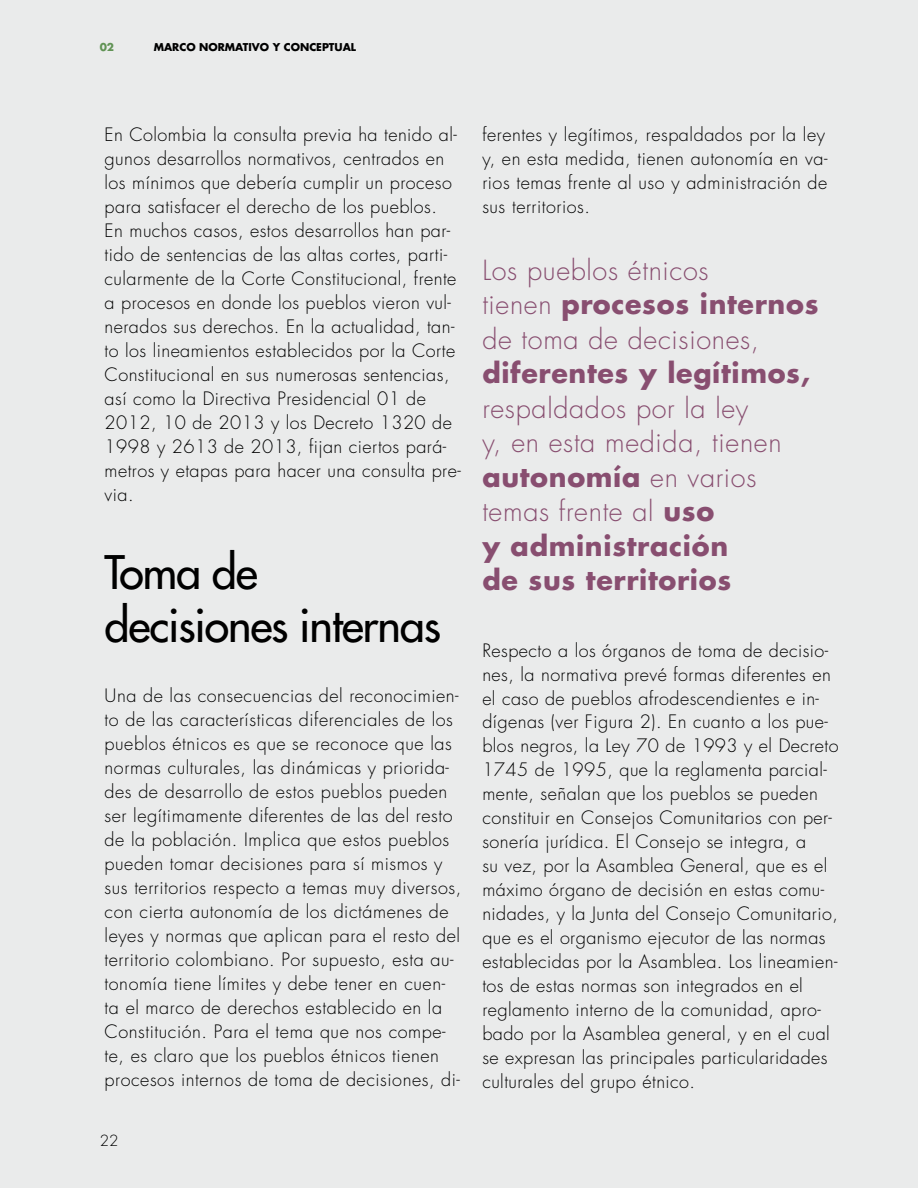
<style>
.page{position:relative;width:918px;height:1188px;background:#eaebeb}
.page>*{position:absolute;margin:0;border:0;box-sizing:border-box;transform-origin:0 0}
.t1{font:500 45px/52.5px "Futura Std";letter-spacing:-.025em;color:#000}
.t2{font:300 27px/34.5px "Futura Std";letter-spacing:.025em;color:#884e70}
.t3{font:700 27px "Futura Std";letter-spacing:.025em;color:#884e70}
.t4{font:300 18px/24px "Futura Std";letter-spacing:.025em;color:#000}
.t5{font:300 15px "Futura Std";color:#000}
.t6{font:700 10.5px "Futura Std";color:#000}
.t7{font:700 10.5px "Futura Std";color:#619355}
.s1{font-weight:700}
</style>
<div class="page">
<p class="t7" style="left:100px;top:40px;width:16px">02</p>
<p class="t6" style="left:154px;top:40px;width:204px">MARCO NORMATIVO Y CONCEPTUAL</p>
<p class="t4" style="left:105px;top:123px;width:358px">En Colombia la consulta previa ha tenido al&shy;gunos desarrollos normativos, centrados en los mínimos que debería cumplir un proceso para satisfacer el derecho de los pueblos.<br>En muchos casos, estos desarrollos han par&shy;tido de sentencias de las altas cortes, parti&shy;cularmente de la Corte Constitucional, frente a procesos en donde los pueblos vieron vul&shy;nerados sus derechos. En la actualidad, tan&shy;to los lineamientos establecidos por la Corte Constitucional en sus numerosas sentencias, así como la Directiva Presidencial 01 de 2012, 10 de 2013 y los Decreto 1320 de 1998 y 2613 de 2013, fijan ciertos pará&shy;metros y etapas para hacer una consulta pre&shy;via.</p>
<h1 class="t1" style="left:105px;top:547px;width:338px">Toma de decisiones internas</h1>
<p class="t4" style="left:105px;top:684px;width:358px">Una de las consecuencias del reconocimien&shy;to de las características diferenciales de los pueblos étnicos es que se reconoce que las normas culturales, las dinámicas y priorida&shy;des de desarrollo de estos pueblos pueden ser legítimamente diferentes de las del resto de la población. Implica que estos pueblos pueden tomar decisiones para sí mismos y sus territorios respecto a temas muy diversos, con cierta autonomía de los dictámenes de leyes y normas que aplican para el resto del territorio colombiano. Por supuesto, esta au&shy;tonomía tiene límites y debe tener en cuen&shy;ta el marco de derechos establecido en la Constitución. Para el tema que nos compe&shy;te, es claro que los pueblos étnicos tienen procesos internos de toma de decisiones, di-</p>
<p class="t5" style="left:100px;top:1131px;width:20px">22</p>
<p class="t4" style="left:482px;top:123px;width:347px">ferentes y legítimos, respaldados por la ley y, en esta medida, tienen autonomía en va&shy;rios temas frente al uso y administración de sus territorios.</p>
<h2 class="t2" style="left:482px;top:254px;width:338px">Los pueblos étnicos<br>tienen <span class="s1">procesos internos </span>de toma de decisiones,</h2>
<h2 class="t3" style="left:482px;top:355px;width:329px">diferentes y legítimos,</h2>
<h2 class="t2" style="left:482px;top:392px;width:301px">respaldados por la ley<br>y, en esta medida, tienen <span class="s1">autonomía</span> en varios temas frente al <span class="s1">uso<br>y administración<br>de sus territorios</span></h2>
<p class="t4" style="left:482px;top:638px;width:358px">Respecto a los órganos de toma de decisio&shy;nes, la normativa prevé formas diferentes en el caso de pueblos afrodescendientes e in&shy;dígenas (ver Figura 2). En cuanto a los pue&shy;blos negros, la Ley 70 de 1993 y el Decreto 1745 de 1995, que la reglamenta parcial&shy;mente, señalan que los pueblos se pueden constituir en Consejos Comunitarios con per&shy;sonería jurídica. El Consejo se integra, a<br>su vez, por la Asamblea General, que es el máximo órgano de decisión en estas comu&shy;nidades, y la Junta del Consejo Comunitario, que es el organismo ejecutor de las normas establecidas por la Asamblea. Los lineamien&shy;tos de estas normas son integrados en el reglamento interno de la comunidad, apro&shy;bado por la Asamblea general, y en el cual se expresan las principales particularidades culturales del grupo étnico.</p>
</div>
